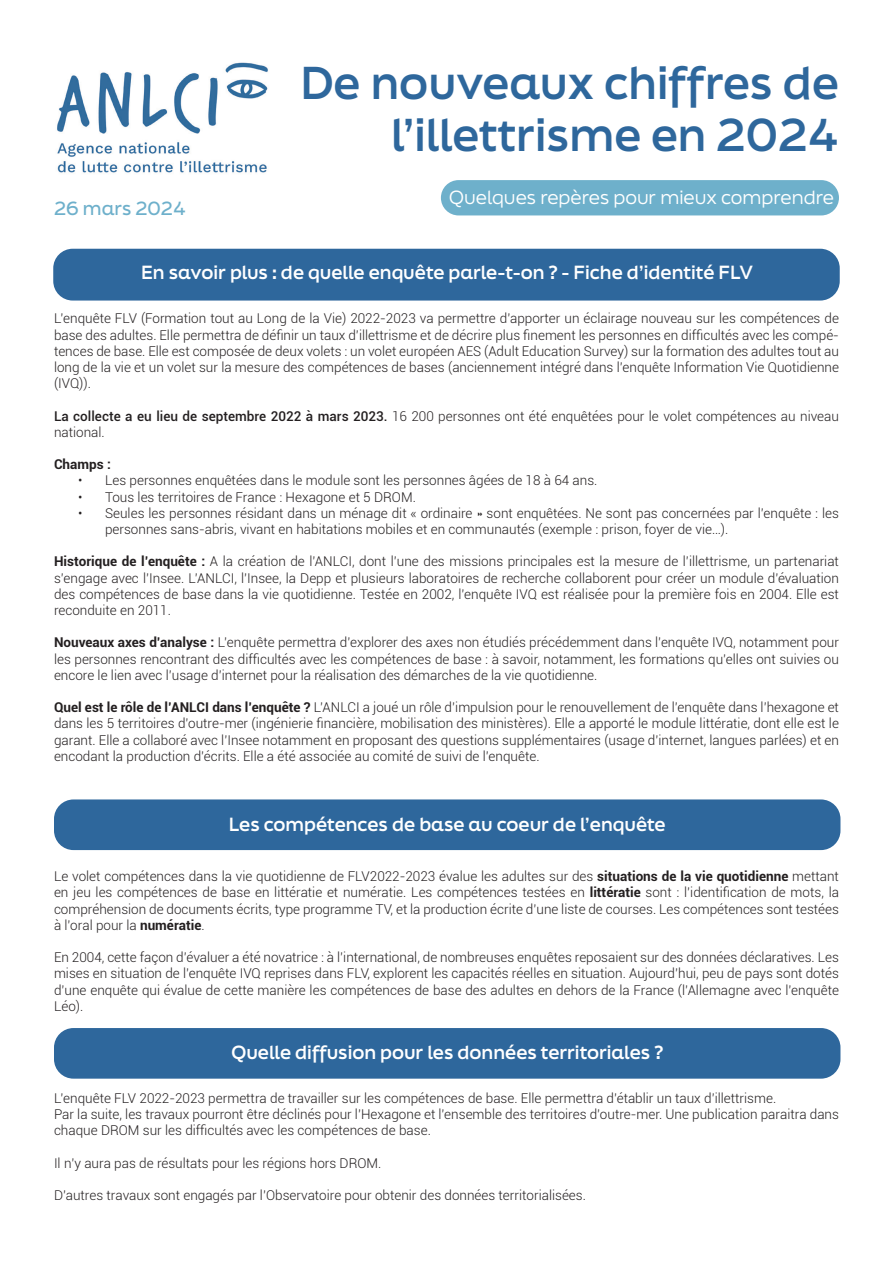
<style>
.page{position:relative;width:893px;height:1263px;background:#fff}
.page>*{position:absolute;margin:0;border:0;box-sizing:border-box;transform-origin:0 0}
.t1{font:700 43.5px/52.2px "Final Six";color:#2e679c;text-align:right}
.t2{font:700 18px "Final Six";color:#fff}
.t3{font:18px "Final Six";color:#fff}
.t4{font:500 18px "Final Six";color:#6eb0cb}
.t5{font:300 13.5px/16.2px "Roboto";color:#231f20;text-align:justify}
.t6{font:700 13.5px "Roboto";color:#231f20}
.s1{font-weight:500}
.s2{font-weight:700}
</style>
<div class="page">
<img style="left:57px;top:62px;width:211px;height:111px">
<div style="left:441px;top:180px;width:398px;height:35px;background:#6eb0cb;border-radius:18px"></div>
<div style="left:55px;top:250px;width:783px;height:49px;background:#2e679c;border-radius:18px"></div>
<div style="left:53px;top:249px;width:787px;height:52px;border:3px solid #2e679c;border-radius:18px"></div>
<div style="left:56px;top:801px;width:783px;height:47px;background:#2e679c;border-radius:18px"></div>
<div style="left:54px;top:799px;width:786px;height:51px;border:3px solid #2e679c;border-radius:18px"></div>
<div style="left:56px;top:1029px;width:783px;height:48px;background:#2e679c;border-radius:18px"></div>
<div style="left:54px;top:1028px;width:786px;height:51px;border:3px solid #2e679c;border-radius:18px"></div>
<p class="t4" style="left:54px;top:195px;width:134px">26 mars 2024</p>
<p class="t1" style="left:300px;top:55px;width:540px">De nouveaux chiffres de l’illettrisme en 2024</p>
<p class="t3" style="left:449px;top:184px;width:386px">Quelques repères pour mieux comprendre</p>
<p class="t2" style="left:141px;top:259px;width:613px">En savoir plus : de quelle enquête parle-t-on ? - Fiche d’identité FLV</p>
<p class="t5" style="left:54px;top:310px;width:786px">L’enquête FLV (Formation tout au Long de la Vie) 2022-2023 va permettre d’apporter un éclairage nouveau sur les compétences de base des adultes. Elle permettra de définir un taux d’illettrisme et de décrire plus finement les personnes en difficultés avec les compé&shy;tences de base. Elle est composée de deux volets : un volet européen AES (Adult Education Survey) sur la formation des adultes tout au long de la vie et un volet sur la mesure des compétences de bases (anciennement intégré dans l’enquête Information Vie Quotidienne (IVQ)).</p>
<p class="t5" style="left:54px;top:407px;width:786px"><span class="s1">La collecte a eu lieu de septembre 2022 à mars 2023.</span> 16 200 personnes ont été enquêtées pour le volet compétences au niveau national.</p>
<p class="t6" style="left:54px;top:455px;width:58px">Champs :</p>
<p class="t5" style="left:78px;top:472px;width:521px">• Les personnes enquêtées dans le module sont les personnes âgées de 18 à 64 ans.</p>
<p class="t5" style="left:78px;top:488px;width:339px">• Tous les territoires de France : Hexagone et 5 DROM.</p>
<p class="t5" style="left:105px;top:504px;width:735px;text-indent:-27px">• Seules les personnes résidant dans un ménage dit « ordinaire » sont enquêtées. Ne sont pas concernées par l’enquête : les personnes sans-abris, vivant en habitations mobiles et en communautés (exemple : prison, foyer de vie…).</p>
<p class="t5" style="left:54px;top:553px;width:786px"><span class="s2">Historique de l’enquête :</span> A la création de l’ANLCI, dont l’une des missions principales est la mesure de l’illettrisme, un partenariat s’engage avec l’Insee. L’ANLCI, l’Insee, la Depp et plusieurs laboratoires de recherche collaborent pour créer un module d’évaluation des compétences de base dans la vie quotidienne. Testée en 2002, l’enquête IVQ est réalisée pour la première fois en 2004. Elle est reconduite en 2011.</p>
<p class="t5" style="left:54px;top:634px;width:786px"><span class="s2">Nouveaux axes d’analyse :</span> L’enquête permettra d’explorer des axes non étudiés précédemment dans l’enquête IVQ, notamment pour les personnes rencontrant des difficultés avec les compétences de base : à savoir, notamment, les formations qu’elles ont suivies ou encore le lien avec l’usage d’internet pour la réalisation des démarches de la vie quotidienne.</p>
<p class="t5" style="left:54px;top:699px;width:786px"><span class="s2">Quel est le rôle de l’ANLCI dans l’enquête ?</span> L’ANLCI a joué un rôle d’impulsion pour le renouvellement de l’enquête dans l’hexagone et dans les 5 territoires d’outre-mer (ingénierie financière, mobilisation des ministères). Elle a apporté le module littératie, dont elle est le garant. Elle a collaboré avec l’Insee notamment en proposant des questions supplémentaires (usage d’internet, langues parlées) et en encodant la production d’écrits. Elle a été associée au comité de suivi de l’enquête.</p>
<p class="t2" style="left:229px;top:811px;width:438px">Les compétences de base au coeur de l’enquête</p>
<p class="t5" style="left:54px;top:868px;width:786px">Le volet compétences dans la vie quotidienne de FLV2022-2023 évalue les adultes sur des <span class="s2">situations de la vie quotidienne</span> mettant en jeu les compétences de base en littératie et numératie. Les compétences testées en <span class="s2">littératie</span> sont : l’identification de mots, la compréhension de documents écrits, type programme TV, et la production écrite d’une liste de courses. Les compétences sont testées à l’oral pour la <span class="s2">numératie</span>.</p>
<p class="t5" style="left:54px;top:949px;width:786px">En 2004, cette façon d’évaluer a été novatrice : à l’international, de nombreuses enquêtes reposaient sur des données déclaratives. Les mises en situation de l’enquête IVQ reprises dans FLV, explorent les capacités réelles en situation. Aujourd’hui, peu de pays sont dotés d’une enquête qui évalue de cette manière les compétences de base des adultes en dehors de la France (l’Allemagne avec l’enquête Léo).</p>
<p class="t2" style="left:231px;top:1039px;width:433px">Quelle diffusion pour les données territoriales ?</p>
<p class="t5" style="left:54px;top:1090px;width:724px">L’enquête FLV 2022-2023 permettra de travailler sur les compétences de base. Elle permettra d’établir un taux d’illettrisme.</p>
<p class="t5" style="left:54px;top:1106px;width:786px">Par la suite, les travaux pourront être déclinés pour l’Hexagone et l’ensemble des territoires d’outre-mer. Une publication paraitra dans chaque DROM sur les difficultés avec les compétences de base.</p>
<p class="t5" style="left:54px;top:1154px;width:329px">Il n’y aura pas de résultats pour les régions hors DROM.</p>
<p class="t5" style="left:54px;top:1187px;width:533px">D’autres travaux sont engagés par l’Observatoire pour obtenir des données territorialisées.</p>
</div>
